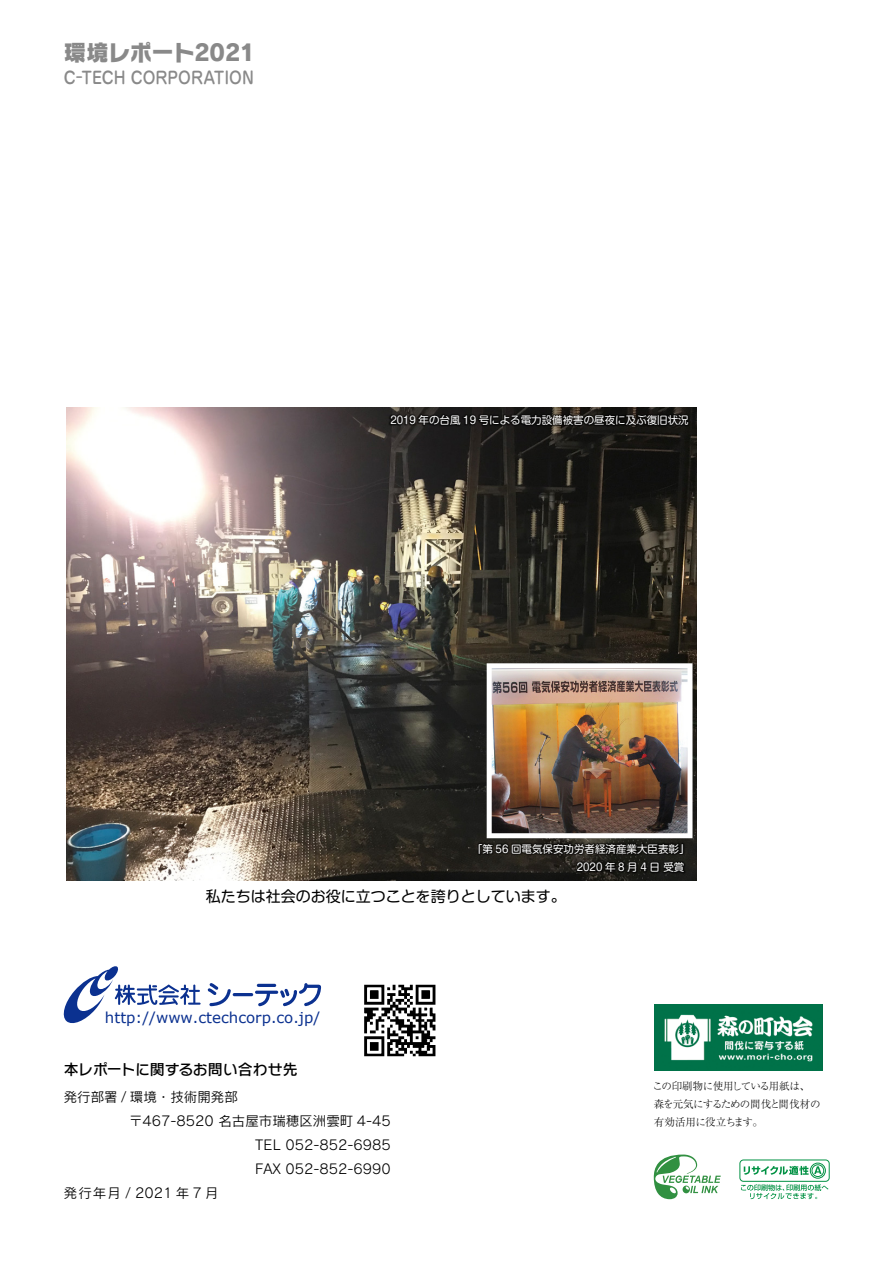
<style>
.page{position:relative;width:893px;height:1263px;background:#fff}
.page>*{position:absolute;margin:0;border:0;box-sizing:border-box;transform-origin:0 0}
.t1{font:22.5px "Rodin NTLG Pro EB";letter-spacing:-.025em;color:#898989}
.t2{font:500 16.8px "Jun 34 Pro";color:#898989;scale:.93 1}
.t3{font:15px "Verdana";color:#0b3190}
.t4{font:15px "Shin M Go Pro";color:#000}
.t5{font:15px "Rodin NTLG Pro DB";color:#000}
.t6{font:13.5px "Rodin NTLG Pro M";color:#000}
.t7{font:13.5px "Rodin NTLG Pro M";letter-spacing:.04em;color:#000}
.t8{font:10.5px/18.3px "Shin M Go Pro";color:#fff}
.t9{font:300 10.5px/18px "Ryumin Pro";letter-spacing:-.055em;color:#000}
</style>
<div class="page">
<img style="left:654px;top:1004px;width:168px;height:66px">
<img style="left:66px;top:408px;width:631px;height:473px">
<img style="left:487px;top:663px;width:205px;height:125px">
<svg style="left:208px;top:983px;width:23px;height:23px"></svg>
<hr style="left:233px;top:993px;width:20px;height:3px;background:#0b3190;border-radius:2px">
<svg style="left:255px;top:983px;width:66px;height:23px"></svg>
<svg style="left:63px;top:966px;width:138px;height:58px"></svg>
<svg style="left:654px;top:1154px;width:67px;height:45px"></svg>
<div style="left:739px;top:1159px;width:91px;height:23px;border:1px solid #009143;border-radius:4px"></div>
<svg style="left:741px;top:1162px;width:87px;height:37px"></svg>
<img style="left:335px;top:407px;width:362px;height:74px">
<img style="left:364px;top:984px;width:72px;height:73px">
<img style="left:422px;top:788px;width:275px;height:93px">
<h1 class="t1" style="left:64px;top:37px;width:193px">環境レポート2021</h1>
<p class="t2" style="left:64px;top:64px;width:206px">C-TECH CORPORATION</p>
<p class="t8" style="left:390px;top:410px;width:300px">2019 年の台風 19 号による電力設備被害の昼夜に及ぶ復旧状況</p>
<p class="t8" style="left:577px;top:838px;width:114px;text-indent:-105px">「第 56 回電気保安功労者経済産業大臣表彰」<br>2020年8月4日 受賞</p>
<p class="t4" style="left:206px;top:884px;width:361px">私たちは社会のお役に立つことを誇りとしています。</p>
<p class="t3" style="left:105px;top:1008px;width:217px">http://www.ctechcorp.co.jp/</p>
<p class="t5" style="left:64px;top:1059px;width:236px">本レポートに関するお問い合わせ先</p>
<p class="t6" style="left:64px;top:1088px;width:176px">発行部署 / 環境・技術開発部</p>
<p class="t6" style="left:129px;top:1112px;width:263px">〒467-8520 名古屋市瑞穂区洲雲町 4-45</p>
<p class="t6" style="left:255px;top:1136px;width:137px">TEL 052-852-6985</p>
<p class="t6" style="left:255px;top:1160px;width:137px">FAX 052-852-6990</p>
<p class="t7" style="left:64px;top:1184px;width:156px">発行年月 / 2021 年 7 月</p>
<p class="t9" style="left:652px;top:1076px;width:170px">この印刷物に使用している用紙は、森を元気にするための間伐と間伐材の有効活用に役立ちます。</p>
</div>
